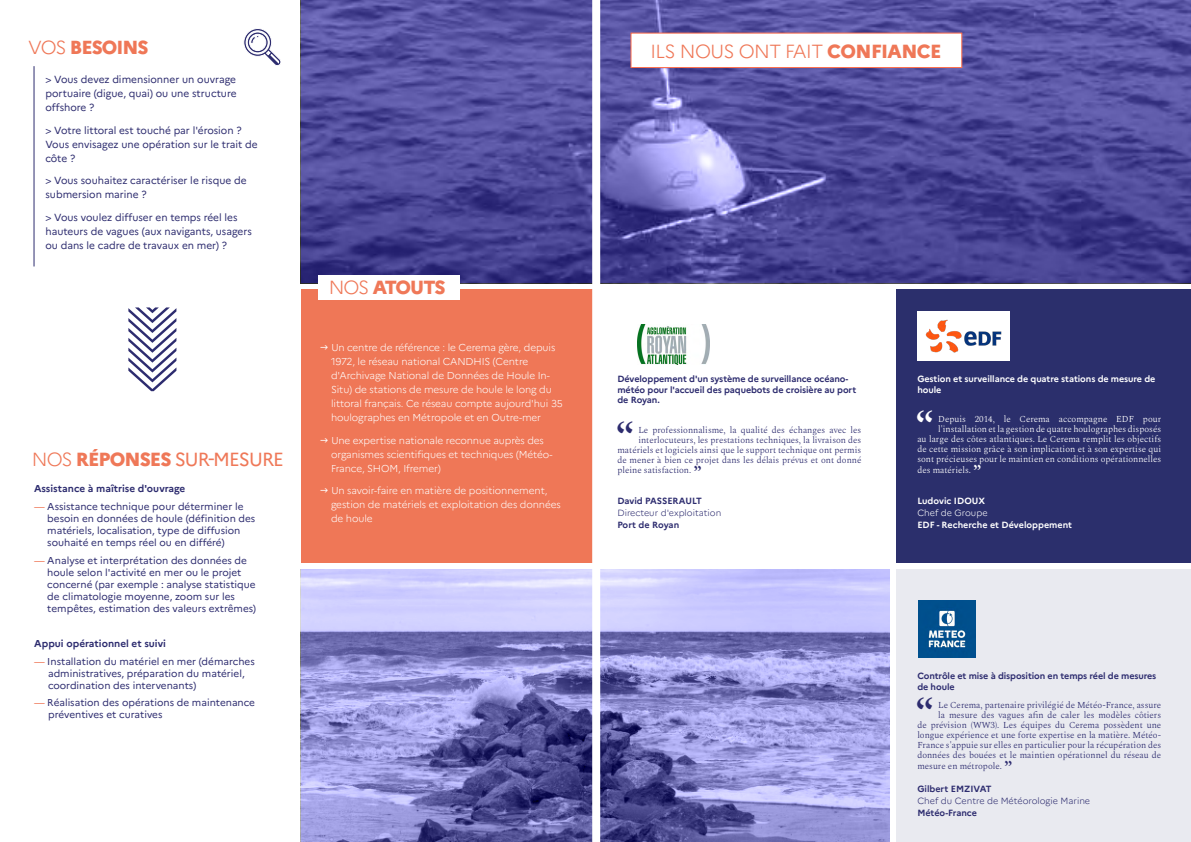
<style>
.page{position:relative;width:1191px;height:842px;background:#fff}
.page>*{position:absolute;margin:0;border:0;box-sizing:border-box;transform-origin:0 0}
.t1{font:700 42.9px "Spectral";color:#2d2c6f}
.t2{font:700 42.9px "Spectral";color:#fff}
.t3{font:300 19px "Marianne";letter-spacing:-.03em;color:#ef7757}
.t4{font:19px "Marianne";letter-spacing:-.05em;color:#ef7858}
.t5{font:800 19px "Marianne";letter-spacing:-.06em;color:#ef7858}
.t6{font:800 18.9px "Marianne";letter-spacing:-.05em;color:#ef7757}
.t7{font:10.3px/14px "Marianne";color:#2d2c6f}
.t8{font:10px/12px "Marianne";color:#2d2c6f}
.t9{font:300 10px/14px "Marianne";letter-spacing:-.01em;color:#fff}
.t10{font:700 10px "Marianne";color:#2d2c6f}
.t11{font:300 9px "Spectral";color:#2d2c6f}
.t12{font:300 9px "Spectral";color:#fff}
.t13{font:700 9px/10.8px "Marianne";letter-spacing:-.01em;color:#2d2c6f}
.t14{font:700 9px/10.8px "Marianne";letter-spacing:-.01em;color:#fff}
.t15{font:300 9px "Marianne";color:#2d2c6f}
.t16{font:300 9px "Marianne";color:#fff}
.s1{font-weight:300}
.s2{font-weight:800}
.s3{color:#ef7858}
.s4{font-weight:700;font-size:19px}
</style>
<div class="page">
<svg style="left:896px;top:289px;width:295px;height:553px;background:#8a8dae"></svg>
<div style="left:298px;top:285px;width:297px;height:282px;background:#ef7757"></div>
<svg style="left:128px;top:307px;width:48px;height:84px"></svg>
<div style="left:292px;top:283px;width:899px;height:6px;background:#fff"></div>
<div style="left:286px;top:563px;width:905px;height:6px;background:#fff"></div>
<div style="left:295px;top:0;width:5px;height:842px;background:#fff"></div>
<svg style="left:243px;top:28px;width:38px;height:38px"></svg>
<hr style="left:34px;top:66px;width:1px;height:200px;background:#2d2c6f">
<img style="left:300px;top:569px;width:589px;height:273px">
<img style="left:300px;top:0;width:891px;height:283px">
<div style="left:630px;top:33px;width:332px;height:35px;background:#fff;border:1px solid #ff6f4c"></div>
<img style="left:637px;top:324px;width:72px;height:40px">
<div style="left:917px;top:311px;width:92px;height:50px;background:#fff"></div>
<img style="left:925px;top:319px;width:77px;height:34px">
<img style="left:918px;top:600px;width:57px;height:57px">
<div style="left:318px;top:275px;width:141px;height:24px;background:#fff"></div>
<div style="left:592px;top:0;width:8px;height:842px;background:#fff"></div>
<h3 class="t6" style="left:28px;top:32px;width:122px"><span class="s1">VOS</span> BESOINS</h3>
<p class="t7" style="left:45px;top:72px;width:193px;text-align:justify">&gt; Vous devez dimensionner un ouvrage portuaire (digue, quai) ou une structure offshore ?</p>
<p class="t7" style="left:45px;top:122px;width:214px">&gt; Votre littoral est touché par l'érosion ?<br>Vous envisagez une opération sur le trait de côte ?</p>
<p class="t7" style="left:45px;top:173px;width:203px">&gt; Vous souhaitez caractériser le risque de submersion marine ?</p>
<p class="t7" style="left:45px;top:209px;width:208px">&gt; Vous voulez diffuser en temps réel les hauteurs de vagues (aux navigants, usagers ou dans le cadre de travaux en mer) ?</p>
<h2 class="t4" style="left:32px;top:445px;width:253px"><span class="s1">NOS</span> <span class="s2">RÉPONSES</span> SUR-MESURE</h2>
<p class="t10" style="left:34px;top:481px;width:153px">Assistance à maîtrise d'ouvrage</p>
<p class="t8" style="left:47px;top:500px;width:209px;text-indent:-13px"><span class="s3">—</span> Assistance technique pour déterminer le besoin en données de houle (définition des matériels, localisation, type de diffusion souhaité en temps réel ou en différé)</p>
<p class="t8" style="left:47px;top:553px;width:210px;text-indent:-13px"><span class="s3">—</span> Analyse et interprétation des données de houle selon l'activité en mer ou le projet concerné (par exemple : analyse statistique de climatologie moyenne, zoom sur les tempêtes, estimation des valeurs extrêmes)</p>
<p class="t10" style="left:34px;top:636px;width:133px">Appui opérationnel et suivi</p>
<p class="t8" style="left:48px;top:654px;width:208px;text-indent:-14px"><span class="s3">—</span> Installation du matériel en mer (démarches administratives, préparation du matériel, coordination des intervenants)</p>
<p class="t8" style="left:48px;top:696px;width:208px;text-indent:-14px"><span class="s3">—</span> Réalisation des opérations de maintenance préventives et curatives</p>
<h2 class="t5" style="left:329px;top:273px;width:119px"><span class="s1">NOS</span> ATOUTS</h2>
<p class="t9" style="left:331px;top:340px;width:233px">Un centre de référence : le Cerema gère, depuis 1972, le réseau national CANDHIS (Centre d'Archivage National de Données de Houle In-Situ) de stations de mesure de houle le long du littoral français. Ce réseau compte aujourd'hui 35 houlographes en Métropole et en Outre-mer</p>
<p class="t9" style="left:331px;top:432px;width:223px">Une expertise nationale reconnue auprès des organismes scientifiques et techniques (Météo-<br>France, SHOM, Ifremer)</p>
<p class="t9" style="left:331px;top:483px;width:231px">Un savoir-faire en matière de positionnement, gestion de matériels et exploitation des données de houle</p>
<h2 class="t3" style="left:650px;top:36px;width:292px">ILS NOUS ONT FAIT <span class="s2">CONFIANCE</span></h2>
<p class="t13" style="left:617px;top:373px;width:240px">Développement d'un système de surveillance océano&shy;météo pour l'accueil des paquebots de croisière au port de Royan.</p>
<h1 class="t1" style="left:615px;top:409px;width:20px">“</h1>
<p class="t11" style="left:638px;top:423px;width:224px">Le professionnalisme, la qualité des échanges avec les</p>
<p class="t11" style="left:638px;top:433px;width:224px">interlocuteurs, les prestations techniques, la livraison des</p>
<p class="t11" style="left:617px;top:443px;width:245px">matériels et logiciels ainsi que le support technique ont permis</p>
<p class="t11" style="left:617px;top:453px;width:245px">de mener à bien ce projet dans les délais prévus et ont donné</p>
<p class="t11" style="left:617px;top:464px;width:86px">pleine satisfaction. <span class="s4">”</span></p>
<p class="t13" style="left:617px;top:494px;width:86px">David PASSERAULT</p>
<p class="t15" style="left:617px;top:505px;width:105px">Directeur d'exploitation</p>
<p class="t13" style="left:617px;top:518px;width:63px">Port de Royan</p>
<p class="t14" style="left:917px;top:373px;width:239px">Gestion et surveillance de quatre stations de mesure de houle</p>
<h1 class="t2" style="left:915px;top:398px;width:20px">“</h1>
<p class="t12" style="left:938px;top:412px;width:224px">Depuis 2014, le Cerema accompagne EDF pour</p>
<p class="t12" style="left:938px;top:422px;width:224px">l'installation et la gestion de quatre houlographes disposés</p>
<p class="t12" style="left:917px;top:432px;width:245px">au large des côtes atlantiques. Le Cerema remplit les objectifs</p>
<p class="t12" style="left:917px;top:442px;width:245px">de cette mission grâce à son implication et à son expertise qui</p>
<p class="t12" style="left:917px;top:452px;width:245px">sont précieuses pour le maintien en conditions opérationnelles</p>
<p class="t12" style="left:917px;top:463px;width:66px">des matériels. <span class="s4">”</span></p>
<p class="t14" style="left:917px;top:494px;width:69px">Ludovic IDOUX</p>
<p class="t16" style="left:917px;top:505px;width:72px">Chef de Groupe</p>
<p class="t14" style="left:917px;top:518px;width:156px">EDF - Recherche et Développement</p>
<p class="t13" style="left:917px;top:669px;width:240px">Contrôle et mise à disposition en temps réel de mesures de houle</p>
<h1 class="t1" style="left:915px;top:684px;width:20px">“</h1>
<p class="t11" style="left:938px;top:698px;width:224px">Le Cerema, partenaire privilégié de Météo-France, assure</p>
<p class="t11" style="left:938px;top:708px;width:224px">la mesure des vagues afin de caler les modèles côtiers</p>
<p class="t11" style="left:917px;top:718px;width:245px">de prévision (WW3). Les équipes du Cerema possèdent une</p>
<p class="t11" style="left:917px;top:728px;width:245px">longue expérience et une forte expertise en la matière. Météo-</p>
<p class="t11" style="left:917px;top:738px;width:245px">France s'appuie sur elles en particulier pour la récupération des</p>
<p class="t11" style="left:917px;top:748px;width:245px">données des bouées et le maintien opérationnel du réseau de</p>
<p class="t11" style="left:917px;top:759px;width:97px">mesure en métropole. <span class="s4">”</span></p>
<p class="t13" style="left:917px;top:782px;width:76px">Gilbert EMZIVAT</p>
<p class="t15" style="left:917px;top:793px;width:174px">Chef du Centre de Météorologie Marine</p>
<p class="t13" style="left:917px;top:806px;width:61px">Météo-France</p>
</div>
